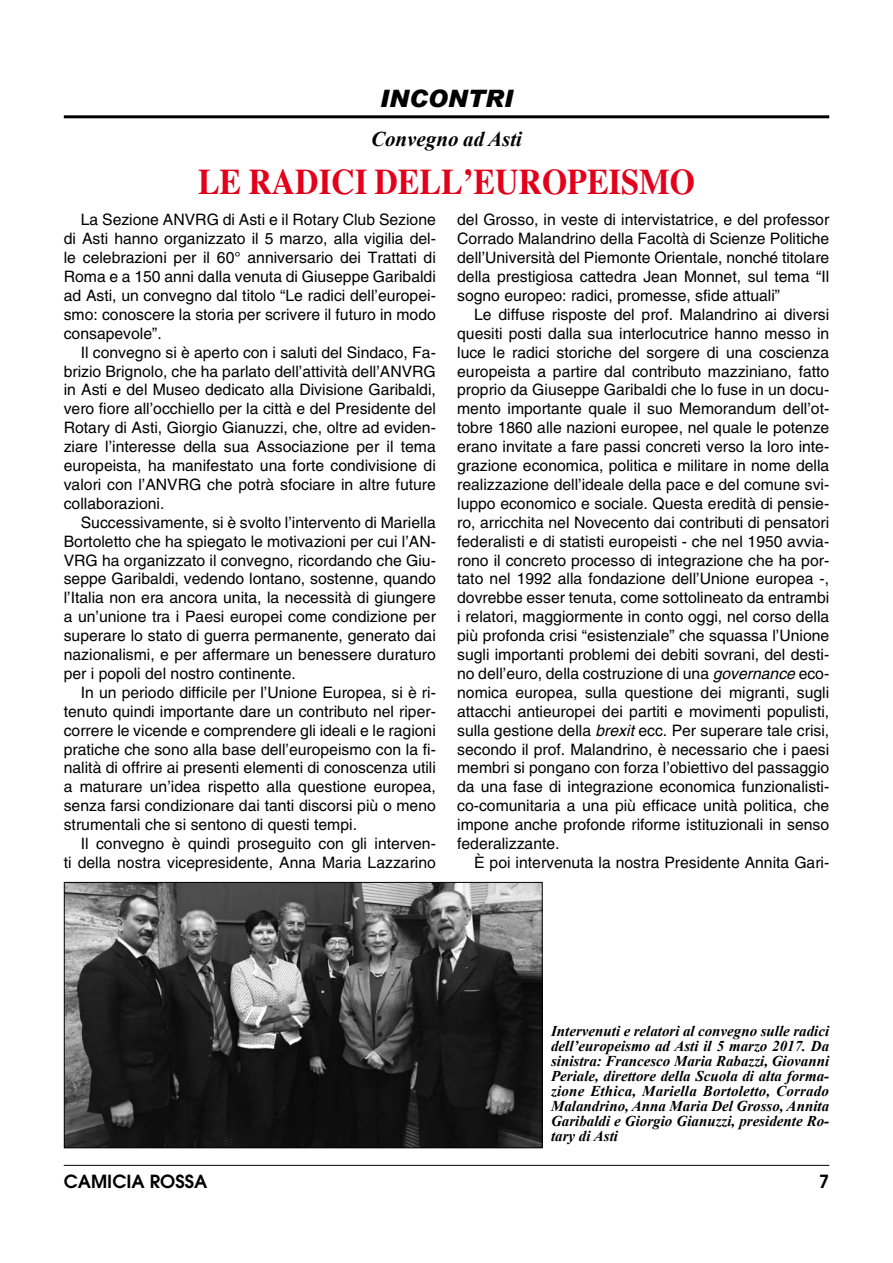
<style>
.page{position:relative;width:893px;height:1263px;background:#fff}
.page>*{position:absolute;margin:0;border:0;box-sizing:border-box;transform-origin:0 0}
.t1{font:700 36px "Times";color:#e2001a;scale:.9 1}
.t2{font:italic 900 24px "Arial";color:#000}
.t3{font:italic 700 21px "Times New Roman";color:#000}
.t4{font:600 18px "Avant Garde";color:#000}
.t5{font:15.75px/18.9px "Helvetica";color:#000;text-align:justify}
.t6{font:italic 700 15px/15px "Times New Roman";color:#000;text-align:justify}
.s1{font-style:italic}
</style>
<div class="page">
<hr style="left:64px;top:1165px;width:765px;height:1px;background:#000">
<hr style="left:64px;top:115px;width:765px;height:3px;background:#000">
<img style="left:66px;top:884px;width:475px;height:262px">
<div style="left:64px;top:882px;width:479px;height:266px;border:1px solid #000"></div>
<h2 class="t2" style="left:380px;top:80px;width:135px">INCONTRI</h2>
<h3 class="t3" style="left:371px;top:128px;width:153px">Convegno ad Asti</h3>
<h1 class="t1" style="left:198px;top:160px;width:554px">LE RADICI DELL’EUROPEISMO</h1>
<p class="t5" style="left:64px;top:210px;width:374px;text-indent:17px">La Sezione ANVRG di Asti e il Rotary Club Sezione di Asti hanno organizzato il 5 marzo, alla vigilia del&shy;le celebrazioni per il 60° anniversario dei Trattati di Roma e a 150 anni dalla venuta di Giuseppe Garibaldi ad Asti, un convegno dal titolo “Le radici dell’europei&shy;smo: conoscere la storia per scrivere il futuro in modo consapevole”.</p>
<p class="t5" style="left:64px;top:343px;width:374px;text-indent:17px">Il convegno si è aperto con i saluti del Sindaco, Fa&shy;brizio Brignolo, che ha parlato dell’attività dell’ANVRG in Asti e del Museo dedicato alla Divisione Garibaldi, vero fiore all’occhiello per la città e del Presidente del Rotary di Asti, Giorgio Gianuzzi, che, oltre ad eviden&shy;ziare l’interesse della sua Associazione per il tema europeista, ha manifestato una forte condivisione di valori con l’ANVRG che potrà sfociare in altre future collaborazioni.</p>
<p class="t5" style="left:64px;top:513px;width:374px;text-indent:17px">Successivamente, si è svolto l’intervento di Mariella Bortoletto che ha spiegato le motivazioni per cui l’AN-VRG ha organizzato il convegno, ricordando che Giu&shy;seppe Garibaldi, vedendo lontano, sostenne, quando l’Italia non era ancora unita, la necessità di giungere a un’unione tra i Paesi europei come condizione per superare lo stato di guerra permanente, generato dai nazionalismi, e per affermare un benessere duraturo per i popoli del nostro continente.</p>
<p class="t5" style="left:64px;top:683px;width:374px;text-indent:17px">In un periodo difficile per l’Unione Europea, si è ri&shy;tenuto quindi importante dare un contributo nel riper&shy;correre le vicende e comprendere gli ideali e le ragioni pratiche che sono alla base dell’europeismo con la fi&shy;nalità di offrire ai presenti elementi di conoscenza utili a maturare un’idea rispetto alla questione europea, senza farsi condizionare dai tanti discorsi più o meno strumentali che si sentono di questi tempi.</p>
<p class="t5" style="left:64px;top:834px;width:374px;text-align:right">Il convegno è quindi proseguito con gli interven-<br>ti della nostra vicepresidente, Anna Maria Lazzarino</p>
<p class="t5" style="left:457px;top:210px;width:374px">del Grosso, in veste di intervistatrice, e del professor Corrado Malandrino della Facoltà di Scienze Politiche dell’Università del Piemonte Orientale, nonché titolare della prestigiosa cattedra Jean Monnet, sul tema “Il sogno europeo: radici, promesse, sfide attuali”</p>
<p class="t5" style="left:457px;top:305px;width:374px;text-indent:17px">Le diffuse risposte del prof. Malandrino ai diversi quesiti posti dalla sua interlocutrice hanno messo in luce le radici storiche del sorgere di una coscienza europeista a partire dal contributo mazziniano, fatto proprio da Giuseppe Garibaldi che lo fuse in un docu&shy;mento importante quale il suo Memorandum dell’ot&shy;tobre 1860 alle nazioni europee, nel quale le potenze erano invitate a fare passi concreti verso la loro inte&shy;grazione economica, politica e militare in nome della realizzazione dell’ideale della pace e del comune svi&shy;luppo economico e sociale. Questa eredità di pensie&shy;ro, arricchita nel Novecento dai contributi di pensatori federalisti e di statisti europeisti - che nel 1950 avvia&shy;rono il concreto processo di integrazione che ha por&shy;tato nel 1992 alla fondazione dell’Unione europea -, dovrebbe esser tenuta, come sottolineato da entrambi i relatori, maggiormente in conto oggi, nel corso della più profonda crisi “esistenziale” che squassa l’Unione sugli importanti problemi dei debiti sovrani, del desti&shy;no dell’euro, della costruzione di una <span class="s1">governance</span> eco&shy;nomica europea, sulla questione dei migranti, sugli attacchi antieuropei dei partiti e movimenti populisti, sulla gestione della <span class="s1">brexit</span> ecc. Per superare tale crisi, secondo il prof. Malandrino, è necessario che i paesi membri si pongano con forza l’obiettivo del passaggio da una fase di integrazione economica funzionalisti&shy;co-comunitaria a una più efficace unità politica, che impone anche profonde riforme istituzionali in senso federalizzante.</p>
<p class="t5" style="left:474px;top:853px;width:357px">È poi intervenuta la nostra Presidente Annita Gari-</p>
<p class="t6" style="left:551px;top:1023px;width:280px">Intervenuti e relatori al convegno sulle radici dell’europeismo ad Asti il 5 marzo 2017. Da sinistra: Francesco Maria Rabazzi, Giovanni Periale, direttore della Scuola di alta forma&shy;zione Ethica, Mariella Bortoletto, Corrado Malandrino, Anna Maria Del Grosso, Annita Garibaldi e Giorgio Gianuzzi, presidente Ro&shy;tary di Asti</p>
<p class="t4" style="left:64px;top:1169px;width:145px">CAMICIA ROSSA</p>
<p class="t4" style="left:819px;top:1169px;width:12px">7</p>
</div>
